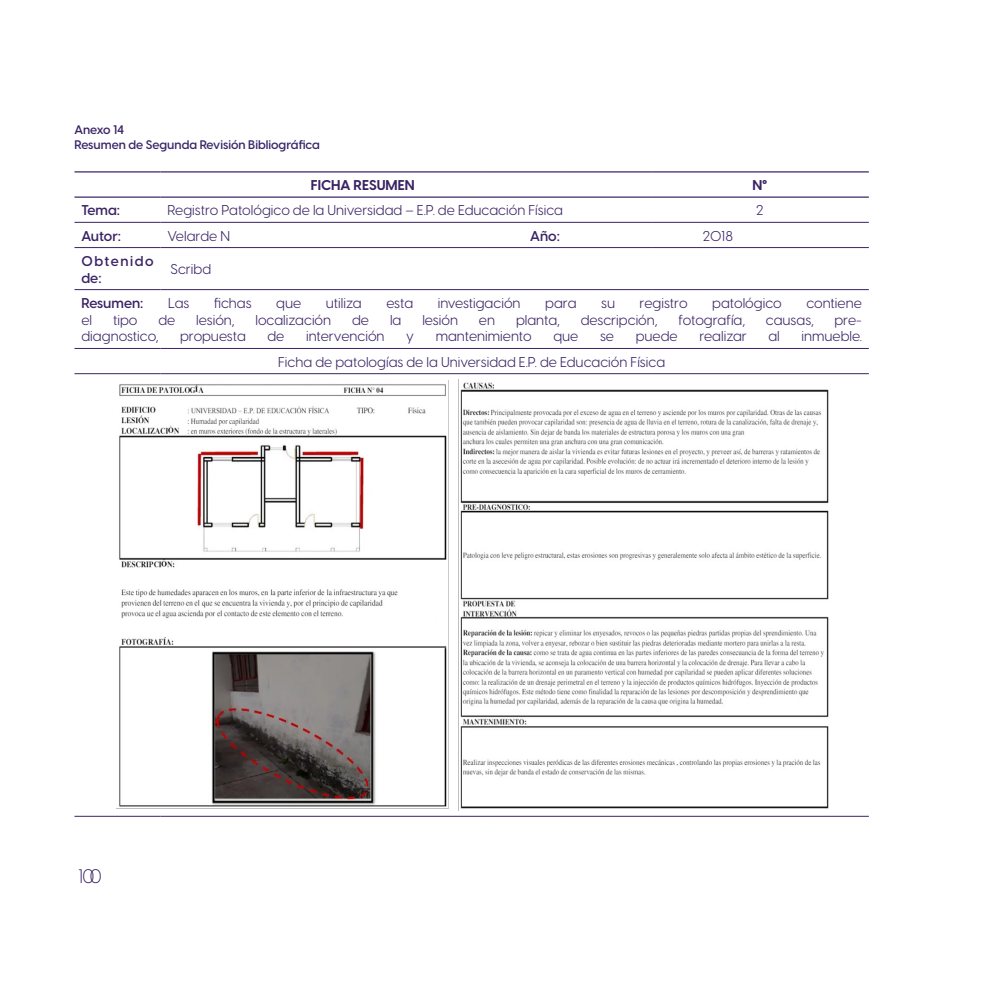
<style>
.page{position:relative;width:993px;height:993px;background:#fff}
.page>*{position:absolute;margin:0;border:0;box-sizing:border-box;transform-origin:0 0}
.t1{font:300 19.25px "Visby CF";color:#3a2364}
.Cuerpo_tabla{font:14px "Visby CF";color:#3a2364}
.Cuerpo_izquierdo{font:600 14px "Visby CF";color:#3a2364}
.Encabezado_tabla{font:700 14px "Visby CF";color:#3a2364}
.Cuerpo_izquierdo-2{font:600 14px/16.8px "Visby CF";letter-spacing:.105em;color:#3a2364}
.Cuerpo_tabla-2{font:600 14px "Visby CF";color:#3a2364}
.Descripción_tabla{font:600 12.25px "Visby CF";color:#372769}
.numero_de_tablas{font:600 12.25px "Visby CF";color:#3a2364}
</style>
<div class="page">
<hr style="left:74px;top:222px;width:86px;height:1px;background:#3a2364">
<hr style="left:160px;top:222px;width:323px;height:1px;background:#3a2364">
<hr style="left:567px;top:222px;width:84px;height:1px;background:#3a2364">
<hr style="left:651px;top:222px;width:217px;height:1px;background:#3a2364">
<hr style="left:74px;top:247px;width:86px;height:1px;background:#3a2364">
<hr style="left:160px;top:247px;width:323px;height:1px;background:#3a2364">
<hr style="left:567px;top:247px;width:84px;height:1px;background:#3a2364">
<hr style="left:651px;top:247px;width:217px;height:1px;background:#3a2364">
<hr style="left:160px;top:289px;width:323px;height:1px;background:#3a2364">
<hr style="left:483px;top:289px;width:84px;height:1px;background:#3a2364">
<hr style="left:567px;top:289px;width:84px;height:1px;background:#3a2364">
<hr style="left:651px;top:289px;width:217px;height:1px;background:#3a2364">
<hr style="left:74px;top:348px;width:86px;height:1px;background:#3a2364">
<hr style="left:160px;top:348px;width:323px;height:1px;background:#3a2364">
<hr style="left:483px;top:348px;width:84px;height:1px;background:#3a2364">
<hr style="left:567px;top:348px;width:84px;height:1px;background:#3a2364">
<hr style="left:651px;top:348px;width:217px;height:1px;background:#3a2364">
<hr style="left:74px;top:373px;width:86px;height:1px;background:#3a2364">
<hr style="left:160px;top:373px;width:323px;height:1px;background:#3a2364">
<hr style="left:483px;top:373px;width:84px;height:1px;background:#3a2364">
<hr style="left:567px;top:373px;width:84px;height:1px;background:#3a2364">
<hr style="left:651px;top:373px;width:217px;height:1px;background:#3a2364">
<hr style="left:74px;top:815px;width:86px;height:1px;background:#3a2364">
<hr style="left:160px;top:815px;width:323px;height:1px;background:#3a2364">
<hr style="left:483px;top:815px;width:84px;height:1px;background:#3a2364">
<hr style="left:567px;top:815px;width:84px;height:1px;background:#3a2364">
<hr style="left:651px;top:815px;width:217px;height:1px;background:#3a2364">
<hr style="left:74px;top:289px;width:86px;height:1px;background:#3a2364">
<hr style="left:483px;top:222px;width:84px;height:1px;background:#3a2364">
<hr style="left:483px;top:247px;width:84px;height:1px;background:#3a2364">
<hr style="left:74px;top:171px;width:86px;height:1px;background:#3a2364">
<hr style="left:160px;top:171px;width:323px;height:1px;background:#3a2364">
<hr style="left:483px;top:171px;width:84px;height:1px;background:#3a2364">
<hr style="left:567px;top:171px;width:84px;height:1px;background:#3a2364">
<hr style="left:651px;top:171px;width:217px;height:1px;background:#3a2364">
<hr style="left:74px;top:196px;width:86px;height:2px;background:#3a2364">
<hr style="left:160px;top:196px;width:323px;height:2px;background:#3a2364">
<hr style="left:483px;top:196px;width:84px;height:2px;background:#3a2364">
<hr style="left:567px;top:196px;width:84px;height:2px;background:#3a2364">
<hr style="left:651px;top:196px;width:217px;height:2px;background:#3a2364">
<img style="left:117px;top:379px;width:711px;height:431px">
<p class="numero_de_tablas" style="left:74px;top:120px;width:51px">Anexo 14</p>
<p class="Descripción_tabla" style="left:74px;top:135px;width:247px">Resumen de Segunda Revisión Bibliográfica</p>
<p class="Encabezado_tabla" style="left:311px;top:174px;width:105px">FICHA RESUMEN</p>
<p class="Encabezado_tabla" style="left:752px;top:174px;width:17px">N°</p>
<p class="Cuerpo_izquierdo" style="left:81px;top:200px;width:40px">Tema:</p>
<p class="Cuerpo_tabla" style="left:167px;top:200px;width:397px">Registro Patológico de la Universidad – E.P. de Educación Física</p>
<p class="Cuerpo_tabla" style="left:756px;top:200px;width:9px">2</p>
<p class="Cuerpo_izquierdo" style="left:81px;top:225px;width:41px">Autor:</p>
<p class="Cuerpo_tabla" style="left:167px;top:225px;width:64px">Velarde N</p>
<p class="Cuerpo_izquierdo" style="left:530px;top:225px;width:31px">Año:</p>
<p class="Cuerpo_tabla" style="left:702px;top:225px;width:32px">2018</p>
<p class="Cuerpo_izquierdo-2" style="left:81px;top:251px;width:74px">Obtenido de:</p>
<p class="Cuerpo_tabla" style="left:170px;top:259px;width:42px">Scribd</p>
<p class="Cuerpo_tabla-2" style="left:81px;top:292px;width:64px">Resumen:</p>
<p class="Cuerpo_tabla" style="left:168px;top:292px;width:23px">Las</p>
<p class="Cuerpo_tabla" style="left:214px;top:292px;width:39px">fichas</p>
<p class="Cuerpo_tabla" style="left:276px;top:292px;width:27px">que</p>
<p class="Cuerpo_tabla" style="left:326px;top:292px;width:37px">utiliza</p>
<p class="Cuerpo_tabla" style="left:386px;top:292px;width:28px">esta</p>
<p class="Cuerpo_tabla" style="left:437px;top:292px;width:84px">investigación</p>
<p class="Cuerpo_tabla" style="left:545px;top:292px;width:33px">para</p>
<p class="Cuerpo_tabla" style="left:601px;top:292px;width:15px">su</p>
<p class="Cuerpo_tabla" style="left:639px;top:292px;width:49px">registro</p>
<p class="Cuerpo_tabla" style="left:712px;top:292px;width:71px">patológico</p>
<p class="Cuerpo_tabla" style="left:806px;top:292px;width:57px">contiene</p>
<p class="Cuerpo_tabla" style="left:81px;top:309px;width:12px">el</p>
<p class="Cuerpo_tabla" style="left:113px;top:309px;width:26px">tipo</p>
<p class="Cuerpo_tabla" style="left:158px;top:309px;width:18px">de</p>
<p class="Cuerpo_tabla" style="left:196px;top:309px;width:40px">lesión,</p>
<p class="Cuerpo_tabla" style="left:255px;top:309px;width:77px">localización</p>
<p class="Cuerpo_tabla" style="left:352px;top:309px;width:18px">de</p>
<p class="Cuerpo_tabla" style="left:390px;top:309px;width:13px">la</p>
<p class="Cuerpo_tabla" style="left:422px;top:309px;width:37px">lesión</p>
<p class="Cuerpo_tabla" style="left:479px;top:309px;width:18px">en</p>
<p class="Cuerpo_tabla" style="left:516px;top:309px;width:45px">planta,</p>
<p class="Cuerpo_tabla" style="left:580px;top:309px;width:78px">descripción,</p>
<p class="Cuerpo_tabla" style="left:678px;top:309px;width:68px">fotografía,</p>
<p class="Cuerpo_tabla" style="left:765px;top:309px;width:49px">causas,</p>
<p class="Cuerpo_tabla" style="left:834px;top:309px;width:29px">pre-</p>
<p class="Cuerpo_tabla" style="left:81px;top:326px;width:79px">diagnostico,</p>
<p class="Cuerpo_tabla" style="left:180px;top:326px;width:67px">propuesta</p>
<p class="Cuerpo_tabla" style="left:267px;top:326px;width:18px">de</p>
<p class="Cuerpo_tabla" style="left:306px;top:326px;width:80px">intervención</p>
<p class="Cuerpo_tabla" style="left:406px;top:326px;width:9px">y</p>
<p class="Cuerpo_tabla" style="left:435px;top:326px;width:97px">mantenimiento</p>
<p class="Cuerpo_tabla" style="left:553px;top:326px;width:27px">que</p>
<p class="Cuerpo_tabla" style="left:599px;top:326px;width:16px">se</p>
<p class="Cuerpo_tabla" style="left:635px;top:326px;width:43px">puede</p>
<p class="Cuerpo_tabla" style="left:699px;top:326px;width:49px">realizar</p>
<p class="Cuerpo_tabla" style="left:768px;top:326px;width:13px">al</p>
<p class="Cuerpo_tabla" style="left:801px;top:326px;width:62px">inmueble.</p>
<p class="Cuerpo_tabla" style="left:278px;top:351px;width:388px">Ficha de patologías de la Universidad E.P. de Educación Física</p>
<h1 class="t1" style="left:74px;top:861px;width:29px">100</h1>
</div>
